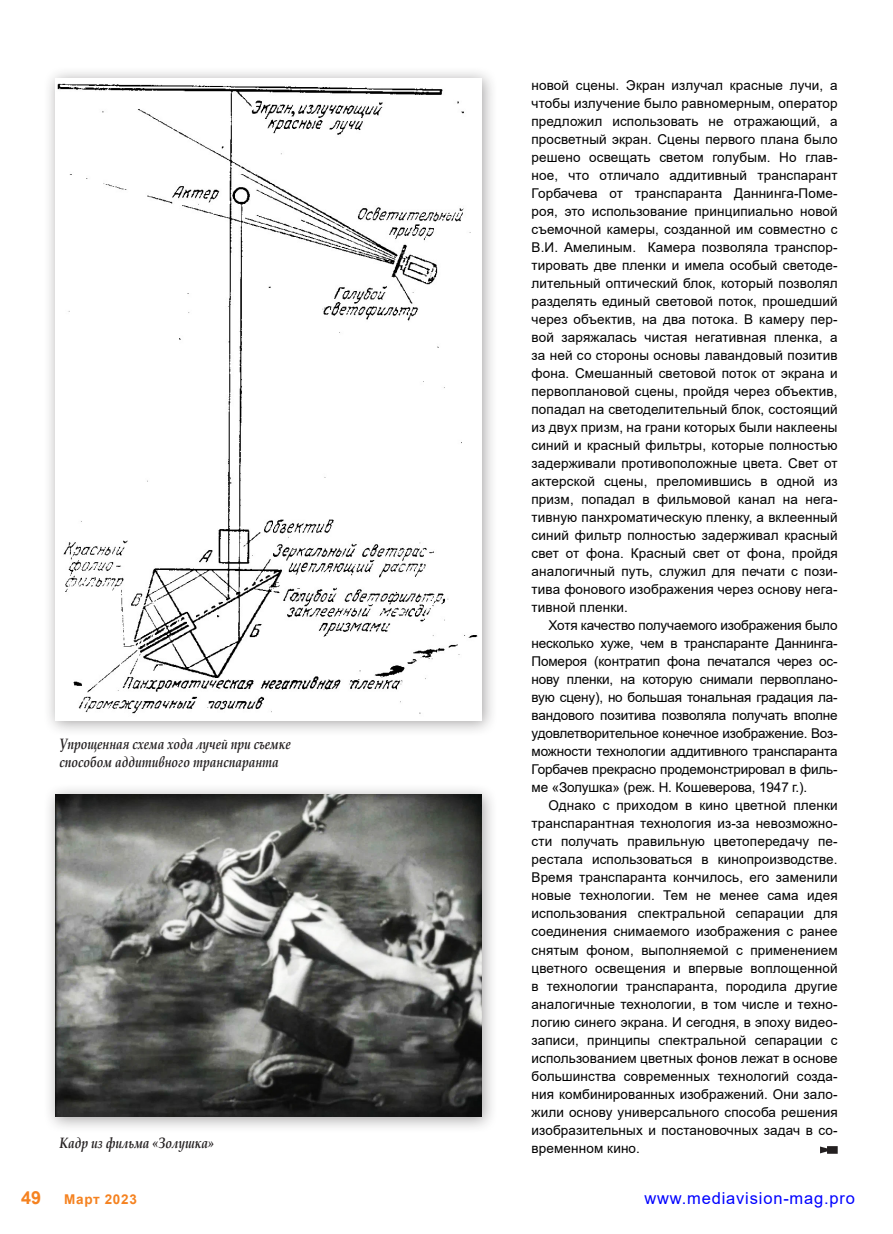
<style>
.page{position:relative;width:893px;height:1234px;background:#fff}
.page>*{position:absolute;margin:0;border:0;box-sizing:border-box;transform-origin:0 0}
.t1{font:700 18px "Arial";color:#f58220}
.t2{font:16.5px "Arial";letter-spacing:.05em;color:#00f}
.t3{font:italic 700 15px/18px "Book Antiqua";color:#231f20;scale:.8 1}
.t4{font:13.5px/18px "Arial";letter-spacing:.01em;color:#000;text-align:justify}
.t5{font:700 13.5px "Arial";letter-spacing:.05em;color:#f58220}
</style>
<div class="page">
<div style="left:43px;top:782px;width:455px;height:350px;background:#231f20;opacity:.4"></div>
<img style="left:55px;top:794px;width:426px;height:322px">
<div style="left:43px;top:66px;width:455px;height:670px;background:#231f20;opacity:.4"></div>
<img style="left:55px;top:78px;width:426px;height:642px">
<svg style="left:820px;top:1146px;width:18px;height:7px"></svg>
<p class="t4" style="left:531px;top:76px;width:308px">новой сцены. Экран излучал красные лучи, а чтобы излучение было равномерным, оператор предложил использовать не отражающий, а просветный экран. Сцены первого плана было решено освещать светом голубым. Но глав&shy;ное, что отличало аддитивный транспарант Горбачева от транспаранта Даннинга-Поме&shy;роя, это использование принципиально новой съемочной камеры, созданной им совместно с В.И. Амелиным. Камера позволяла транспор&shy;тировать две пленки и имела особый светоде&shy;лительный оптический блок, который позволял разделять единый световой поток, прошедший через объектив, на два потока. В камеру пер&shy;вой заряжалась чистая негативная пленка, а за ней со стороны основы лавандовый позитив фона. Смешанный световой поток от экрана и первоплановой сцены, пройдя через объектив, попадал на светоделительный блок, состоящий из двух призм, на грани которых были наклеены синий и красный фильтры, которые полностью задерживали противоположные цвета. Свет от актерской сцены, преломившись в одной из призм, попадал в фильмовой канал на нега&shy;тивную панхроматическую пленку, а вклеенный синий фильтр полностью задерживал красный свет от фона. Красный свет от фона, пройдя аналогичный путь, служил для печати с пози&shy;тива фонового изображения через основу нега&shy;тивной пленки.</p>
<p class="t4" style="left:531px;top:616px;width:308px;text-indent:17px">Хотя качество получаемого изображения было несколько хуже, чем в транспаранте Даннинга-Помероя (контратип фона печатался через ос&shy;нову пленки, на которую снимали первоплано&shy;вую сцену), но большая тональная градация ла&shy;вандового позитива позволяла получать вполне удовлетворительное конечное изображение. Воз&shy;можности технологии аддитивного транспаранта Горбачев прекрасно продемонстрировал в филь&shy;ме «Золушка» (реж. Н. Кошеверова, 1947 г.).</p>
<p class="t4" style="left:531px;top:796px;width:308px;text-indent:17px">Однако с приходом в кино цветной пленки транспарантная технология из-за невозможно&shy;сти получать правильную цветопередачу пе&shy;рестала использоваться в кинопроизводстве.<br>Время транспаранта кончилось, его заменили новые технологии. Тем не менее сама идея использования спектральной сепарации для соединения снимаемого изображения с ранее снятым фоном, выполняемой с применением цветного освещения и впервые воплощенной в технологии транспаранта, породила другие аналогичные технологии, в том числе и техно&shy;логию синего экрана. И сегодня, в эпоху видео&shy;записи, принципы спектральной сепарации с использованием цветных фонов лежат в основе большинства современных технологий созда&shy;ния комбинированных изображений. Они зало&shy;жили основу универсального способа решения изобразительных и постановочных задач в со-</p>
<p class="t3" style="left:60px;top:734px;width:291px">Упрощенная схема хода лучей при съемке способом аддитивного транспаранта</p>
<p class="t3" style="left:60px;top:1133px;width:195px">Кадр из фильма «Золушка»</p>
<p class="t4" style="left:531px;top:1138px;width:110px">временном кино.</p>
<h1 class="t1" style="left:21px;top:1184px;width:22px">49</h1>
<p class="t5" style="left:64px;top:1189px;width:74px">Март 2023</p>
<p class="t2" style="left:644px;top:1186px;width:212px">www.mediavision-mag.pro</p>
</div>
